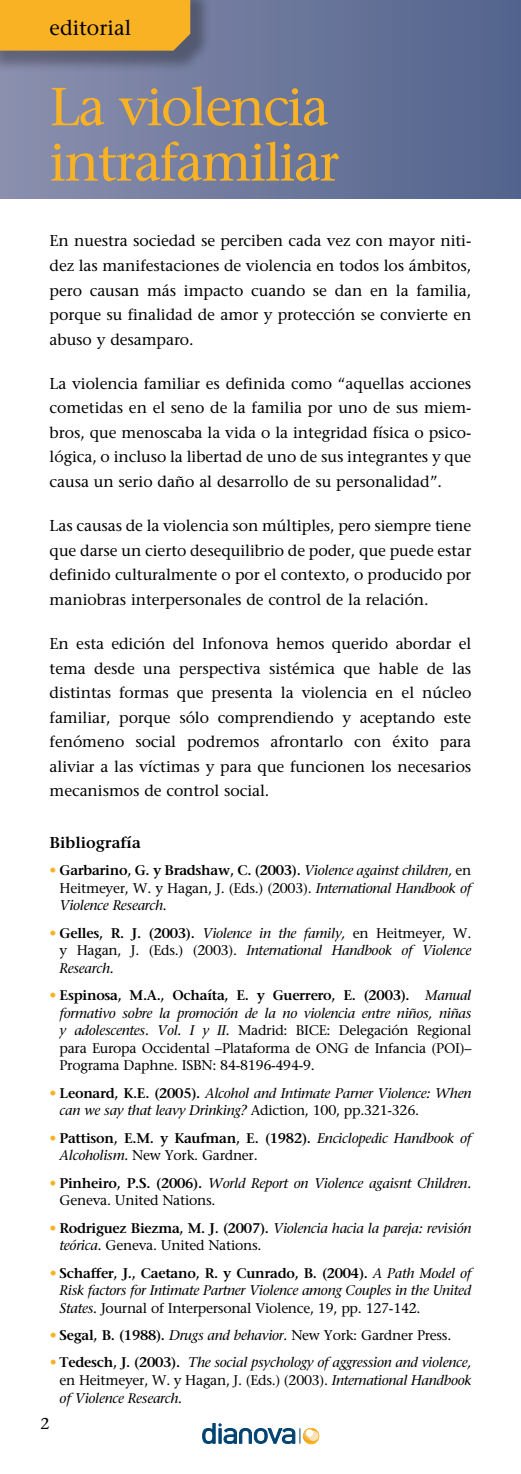
<style>
.page{position:relative;width:521px;height:1474px;background:#fff}
.page>*{position:absolute;margin:0;border:0;box-sizing:border-box;transform-origin:0 0}
.t1{font:500 53.38px/55.3px "Stone Serif Std";letter-spacing:-.035em;color:#f9b223}
.t2{font:500 21px "Stone Serif Std";color:#000}
.t3{font:500 15.75px/24.5px "Stone Serif Std";letter-spacing:-.005em;color:#000;text-align:justify}
.t4{font:600 15.75px "Stone Serif Std";color:#000}
.t5{font:italic 500 14px/17.5px "Stone Serif Std";letter-spacing:-.02em;color:#000;text-align:justify}
.t6{font:500 14px/17.5px "Stone Serif Std";letter-spacing:-.02em;color:#000;text-align:justify}
.s1{font-style:normal;color:#f9b223}
.s2{font-weight:600;font-style:normal}
.s3{font-style:normal}
.s4{color:#f9b223}
.s5{font-weight:600}
.s6{font-style:italic}
</style>
<div class="page">
<div style="left:308px;top:1430px;width:11px;height:10px;background:#fde2b5;border-radius:50%"></div>
<svg style="left:202px;top:1423px;width:111px;height:21px"></svg>
<div style="left:0;top:0;width:521px;height:199px;background:linear-gradient(to right,#8b90ae,#52638c)"></div>
<div style="left:0;top:0;width:212px;height:73px;background:#000;opacity:.3"></div>
<div style="left:0;top:0;width:190px;height:51px;background:#f9b223"></div>
<h2 class="t2" style="left:50px;top:16px;width:83px">editorial</h2>
<h1 class="t1" style="left:50px;top:79px;width:291px">La violencia intrafamiliar</h1>
<p class="t3" style="left:50px;top:229px;width:423px">En nuestra sociedad se perciben cada vez con mayor niti&shy;dez las manifestaciones de violencia en todos los ámbitos, pero causan más impacto cuando se dan en la familia, porque su finalidad de amor y protección se convierte en abuso y desamparo.</p>
<p class="t3" style="left:50px;top:371px;width:423px">La violencia familiar es definida como “aquellas acciones cometidas en el seno de la familia por uno de sus miem&shy;bros, que menoscaba la vida o la integridad física o psico&shy;lógica, o incluso la libertad de uno de sus integrantes y que causa un serio daño al desarrollo de su personalidad”.</p>
<p class="t3" style="left:50px;top:513px;width:423px">Las causas de la violencia son múltiples, pero siempre tiene que darse un cierto desequilibrio de poder, que puede estar definido culturalmente o por el contexto, o producido por maniobras interpersonales de control de la relación.</p>
<p class="t3" style="left:50px;top:631px;width:423px">En esta edición del Infonova hemos querido abordar el tema desde una perspectiva sistémica que hable de las distintas formas que presenta la violencia en el núcleo familiar, porque sólo comprendiendo y aceptando este fenómeno social podremos afrontarlo con éxito para aliviar a las víctimas y para que funcionen los necesarios mecanismos de control social.</p>
<p class="t4" style="left:50px;top:833px;width:93px">Bibliografía</p>
<p class="t5" style="left:60px;top:862px;width:413px;text-indent:-10px"><span class="s1">•</span> <span class="s2">Garbarino, G. y Bradshaw, C. (2003).</span> Violence against children, <span class="s3">en Heitmeyer, W. y Hagan, J. (Eds.) (2003).</span> International Handbook of Violence Research.</p>
<p class="t5" style="left:60px;top:924px;width:413px;text-indent:-10px"><span class="s1">•</span> <span class="s2">Gelles, R. J. (2003).</span> Violence in the family, <span class="s3">en Heitmeyer, W. y Hagan, J. (Eds.) (2003).</span> International Handbook of Violence Research.</p>
<p class="t6" style="left:60px;top:986px;width:413px;text-indent:-10px"><span class="s4">•</span> <span class="s5">Espinosa, M.A., Ochaíta, E. y Guerrero, E. (2003).</span> <span class="s6">Manual formativo sobre la promoción de la no violencia entre niños, niñas y adolescentes. Vol. I y II.</span> Madrid: BICE: Delegación Regional para Europa Occidental –Plataforma de ONG de Infancia (POI)– Programa Daphne. ISBN: 84-8196-494-9.</p>
<p class="t5" style="left:60px;top:1084px;width:413px;text-indent:-10px"><span class="s1">•</span> <span class="s2">Leonard, K.E. (2005).</span> Alcohol and Intimate Parner Violence: When can we say that leavy Drinking? <span class="s3">Adiction, 100, pp.321-326.</span></p>
<p class="t5" style="left:60px;top:1129px;width:413px;text-indent:-10px"><span class="s1">•</span> <span class="s2">Pattison, E.M. y Kaufman, E. (1982).</span> Enciclopedic Handbook of<br>Alcoholism. <span class="s3">New York. Gardner.</span></p>
<p class="t5" style="left:60px;top:1174px;width:413px;text-indent:-10px"><span class="s1">•</span> <span class="s2">Pinheiro, P.S. (2006).</span> World Report on Violence agaisnt Children.<br><span class="s3">Geneva. United Nations.</span></p>
<p class="t5" style="left:60px;top:1219px;width:413px;text-indent:-10px"><span class="s1">•</span> <span class="s2">Rodriguez Biezma, M. J. (2007).</span> Violencia hacia la pareja: revisión teórica. <span class="s3">Geneva. United Nations.</span></p>
<p class="t5" style="left:60px;top:1264px;width:413px;text-indent:-10px"><span class="s1">•</span> <span class="s2">Schaffer, J., Caetano, R. y Cunrado, B. (2004).</span> A Path Model of Risk factors for Intimate Partner Violence among Couples in the United States. <span class="s3">Journal of Interpersonal Violence, 19, pp. 127-142.</span></p>
<p class="t6" style="left:50px;top:1326px;width:403px"><span class="s4">•</span> <span class="s5">Segal, B. (1988).</span> <span class="s6">Drugs and behavior.</span> New York: Gardner Press.</p>
<p class="t5" style="left:60px;top:1353px;width:413px;text-indent:-10px"><span class="s1">•</span> <span class="s2">Tedesch, J. (2003).</span> The social psychology of aggression and violence, <span class="s3">en Heitmeyer, W. y Hagan, J. (Eds.) (2003).</span> International Handbook of Violence Research.</p>
<p class="t3" style="left:41px;top:1410px;width:11px">2</p>
</div>
